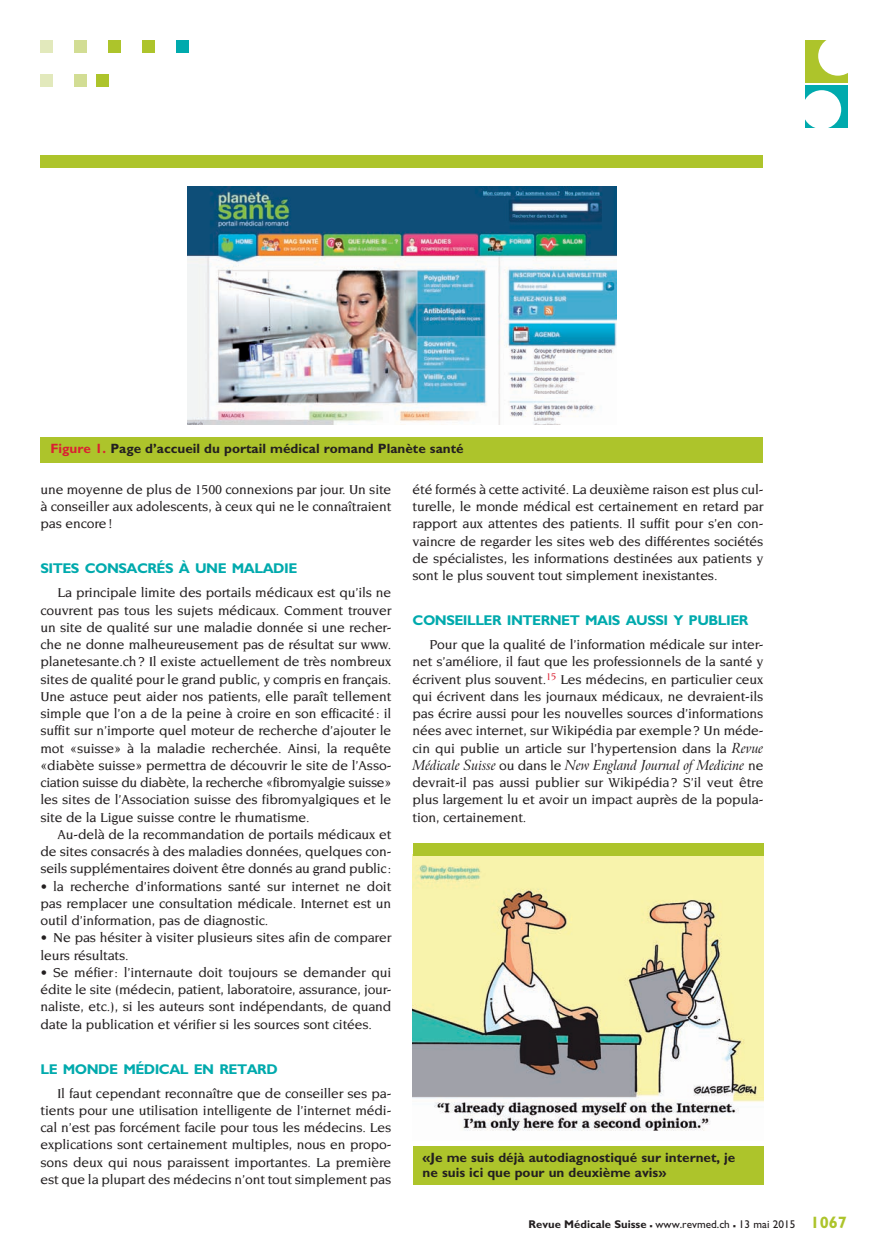
<style>
.page{position:relative;width:889px;height:1259px;background:#fff}
.page>*{position:absolute;margin:0;border:0;box-sizing:border-box;transform-origin:0 0}
.t1{font:700 14.1px "Gill Sans";letter-spacing:-.035em;color:#00aaad}
.t2{font:500 13.95px/17.2px "Novarese";letter-spacing:-.01em;color:#231f20;text-align:justify}
.t3{font:italic 13.95px "Arrus BT";letter-spacing:-.01em;color:#231f20;scale:.95 1}
.t4{font:700 13.5px/15px "Gill Sans";color:#231f20}
.t5{font:11.25px "Gill Sans";color:#231f20}
.s1{color:#db2032}
.s2{font-family:"Arrus BT";font-weight:400;font-style:italic}
.s3{font-family:"Novarese";font-weight:500;font-style:normal}
.s4{font-weight:700}
.s5{font-weight:700;font-size:16.5px}
.s6{font-weight:700;font-size:16.5px;color:#adc42b}
</style>
<div class="page">
<div style="left:177px;top:40px;width:12px;height:13px;background:#00aaad"></div>
<div style="left:143px;top:40px;width:12px;height:13px;background:#adc42b"></div>
<div style="left:109px;top:40px;width:12px;height:13px;background:#adc42b"></div>
<div style="left:75px;top:40px;width:12px;height:13px;background:#d2dd94"></div>
<div style="left:40px;top:40px;width:13px;height:13px;background:#e2e9bc"></div>
<div style="left:97px;top:75px;width:12px;height:12px;background:#adc42b"></div>
<div style="left:75px;top:75px;width:12px;height:12px;background:#d2dd94"></div>
<div style="left:40px;top:75px;width:13px;height:12px;background:#e2e9bc"></div>
<div style="left:805px;top:40px;width:43px;height:43px;background:#adc42b"></div>
<div style="left:818px;top:36px;width:39px;height:40px;background:#fff;border-radius:50%"></div>
<div style="left:805px;top:86px;width:43px;height:42px;background:#00aaad"></div>
<div style="left:802px;top:90px;width:39px;height:39px;background:#fff;border-radius:50%"></div>
<img style="left:187px;top:187px;width:430px;height:238px">
<div style="left:40px;top:437px;width:723px;height:26px;background:#adc42b"></div>
<div style="left:40px;top:155px;width:723px;height:13px;background:#adc42b"></div>
<img style="left:413px;top:856px;width:350px;height:275px">
<div style="left:413px;top:1146px;width:350px;height:38px;background:#adc42b"></div>
<div style="left:413px;top:843px;width:350px;height:13px;background:#adc42b"></div>
<p class="t4" style="left:50px;top:441px;width:415px"><span class="s1">Figure 1.</span> Page d’accueil du portail médical romand Planète santé</p>
<p class="t2" style="left:40px;top:480px;width:352px">une moyenne de plus de 1500 connexions par jour. Un site à conseiller aux adolescents, à ceux qui ne le connaîtraient pas encore!</p>
<p class="t1" style="left:40px;top:560px;width:258px">SITES CONSACRÉS À UNE MALADIE</p>
<p class="t2" style="left:40px;top:584px;width:352px;text-indent:17px">La principale limite des portails médicaux est qu’ils ne couvrent pas tous les sujets médicaux. Comment trouver un site de qualité sur une maladie donnée si une recher&shy;che ne donne malheureusement pas de résultat sur www. planetesante.ch? Il existe actuellement de très nombreux sites de qualité pour le grand public, y compris en français.<br>Une astuce peut aider nos patients, elle paraît tellement simple que l’on a de la peine à croire en son efficacité: il suffit sur n’importe quel moteur de recherche d’ajouter le mot «suisse» à la maladie recherchée. Ainsi, la requête «diabète suisse» permettra de découvrir le site de l’Asso&shy;ciation suisse du diabète, la recherche «fibromyalgie suisse» les sites de l’Association suisse des fibromyalgiques et le site de la Ligue suisse contre le rhumatisme.</p>
<p class="t2" style="left:40px;top:825px;width:352px;text-indent:17px">Au-delà de la recommandation de portails médicaux et de sites consacrés à des maladies données, quelques con&shy;seils supplémentaires doivent être donnés au grand public:</p>
<p class="t2" style="left:40px;top:877px;width:352px">• la recherche d’informations santé sur internet ne doit pas remplacer une consultation médicale. Internet est un outil d’information, pas de diagnostic.</p>
<p class="t2" style="left:40px;top:929px;width:352px">• Ne pas hésiter à visiter plusieurs sites afin de comparer leurs résultats.</p>
<p class="t2" style="left:40px;top:963px;width:352px">• Se méfier: l’internaute doit toujours se demander qui édite le site (médecin, patient, laboratoire, assurance, jour&shy;naliste, etc.), si les auteurs sont indépendants, de quand date la publication et vérifier si les sources sont citées.</p>
<p class="t1" style="left:40px;top:1060px;width:239px">LE MONDE MÉDICAL EN RETARD</p>
<p class="t2" style="left:40px;top:1084px;width:352px;text-indent:17px">Il faut cependant reconnaître que de conseiller ses pa&shy;tients pour une utilisation intelligente de l’internet médi&shy;cal n’est pas forcément facile pour tous les médecins. Les explications sont certainement multiples, nous en propo&shy;sons deux qui nous paraissent importantes. La première est que la plupart des médecins n’ont tout simplement pas</p>
<p class="t2" style="left:413px;top:480px;width:352px">été formés à cette activité. La deuxième raison est plus cul&shy;turelle, le monde médical est certainement en retard par rapport aux attentes des patients. Il suffit pour s’en con&shy;vaincre de regarder les sites web des différentes sociétés de spécialistes, les informations destinées aux patients y sont le plus souvent tout simplement inexistantes.</p>
<p class="t1" style="left:413px;top:612px;width:337px">CONSEILLER INTERNET MAIS AUSSI Y PUBLIER</p>
<p class="t2" style="left:413px;top:636px;width:352px;text-indent:17px">Pour que la qualité de l’information médicale sur inter&shy;net s’améliore, il faut que les professionnels de la santé y écrivent plus souvent.<sup>15</sup> Les médecins, en particulier ceux qui écrivent dans les journaux médicaux, ne devraient-ils pas écrire aussi pour les nouvelles sources d’informations nées avec internet, sur Wikipédia par exemple? Un méde&shy;cin qui publie un article sur l’hypertension dans la <span class="s2">Revue</span></p>
<p class="t3" style="left:413px;top:756px;width:371px">Médicale Suisse <span class="s3">ou dans le</span> New England Journal of Medicine <span class="s3">ne</span></p>
<p class="t2" style="left:413px;top:774px;width:352px">devrait-il pas aussi publier sur Wikipédia? S’il veut être plus largement lu et avoir un impact auprès de la popula&shy;tion, certainement.</p>
<p class="t4" style="left:423px;top:1150px;width:314px">«Je me suis déjà autodiagnostiqué sur internet, je ne suis ici que pour un deuxième avis»</p>
<p class="t5" style="left:528px;top:1218px;width:320px"><span class="s4">Revue Médicale Suisse</span> <span class="s5">–</span> www.revmed.ch <span class="s5">–</span> 13 mai 2015 <span class="s6">1067</span></p>
</div>
